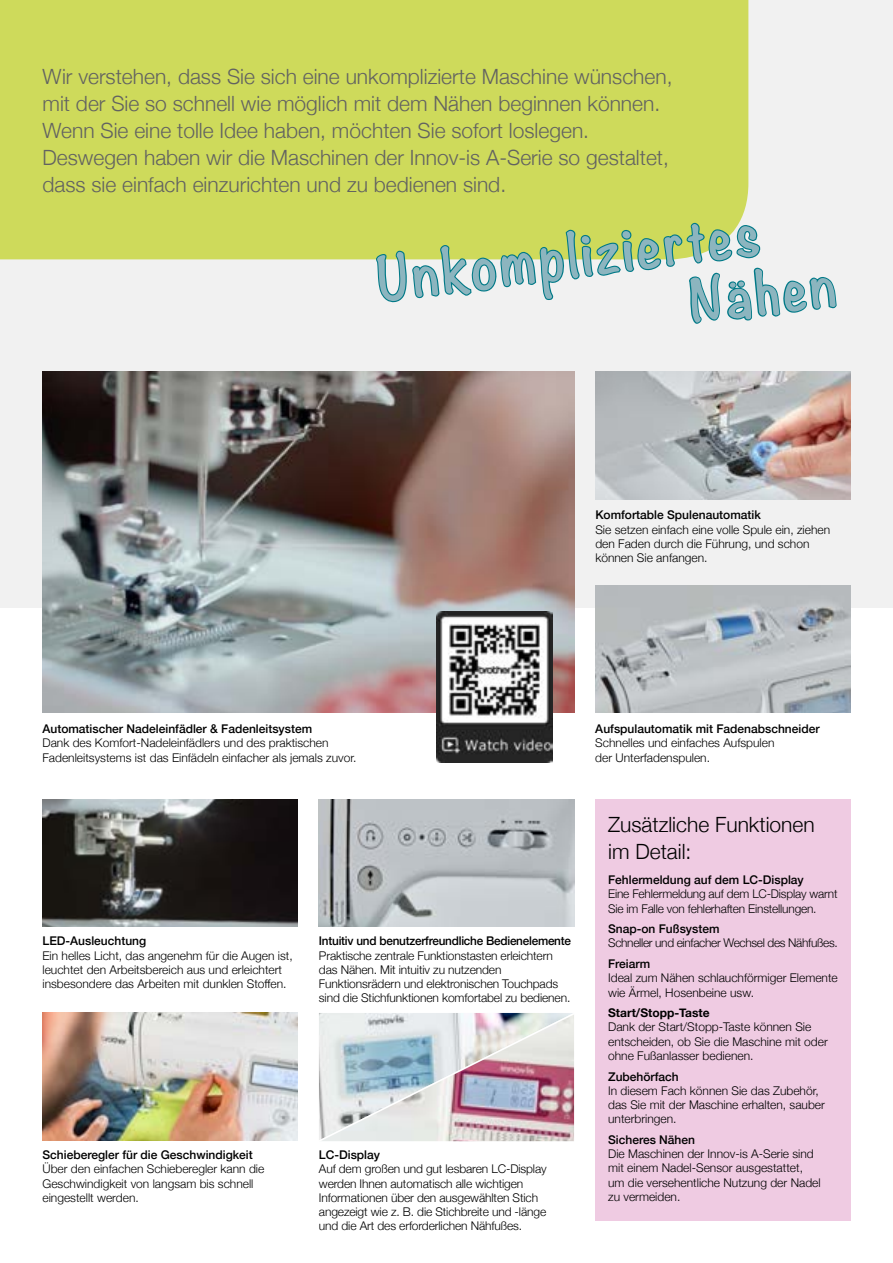
<style>
.page{position:relative;width:893px;height:1263px;background:#fff}
.page>*{position:absolute;margin:0;border:0;box-sizing:border-box;transform-origin:0 0}
.t1{font:700 54px/60px "Noteworthy";color:#8cb5bf;scale:.93 1}
.t2{font:300 21px/27px "Helvetica Neue";color:#626261}
.t3{font:300 21px/27px "Helvetica Neue";color:#000}
.t4{font:300 12px/14.2px "Helvetica Neue";color:#000}
.t5{font:500 12px "Helvetica Neue";color:#000}
.t6{font:500 12px "Helvetica Neue";letter-spacing:-.02em;color:#000}
.t7{font:300 12px "Helvetica Neue";letter-spacing:-.025em;color:#000}
.t8{font:700 12px "Helvetica Neue";color:#000}
</style>
<div class="page">
<div style="left:0;top:0;width:893px;height:607px;background:#f1f1f1"></div>
<div style="left:0;top:0;width:748px;height:259px;background:#ceda5b"></div>
<img style="left:43px;top:799px;width:255px;height:128px">
<img style="left:43px;top:1013px;width:255px;height:127px">
<img style="left:838px;top:372px;width:12px;height:127px">
<img style="left:838px;top:585px;width:12px;height:128px">
<img style="left:43px;top:372px;width:331px;height:341px">
<img style="left:319px;top:1013px;width:256px;height:129px">
<img style="left:319px;top:799px;width:255px;height:128px">
<div style="left:595px;top:799px;width:255px;height:421px;background:#efcbe2"></div>
<svg style="left:374px;top:214px;width:464px;height:499px"></svg>
<img style="left:436px;top:611px;width:117px;height:152px">
<p class="t2" style="left:43px;top:62px;width:631px">Wir verstehen, dass Sie sich eine unkomplizierte Maschine wünschen, mit der Sie so schnell wie möglich mit dem Nähen beginnen können.<br>Wenn Sie eine tolle Idee haben, möchten Sie sofort loslegen.<br>Deswegen haben wir die Maschinen der Innov-is A-Serie so gestaltet, dass sie einfach einzurichten und zu bedienen sind.</p>
<h1 class="t1" style="left:678px;top:211px;width:160px;text-indent:-307px;rotate:-7deg">Unkompliziertes<br>Nähen</h1>
<p class="t5" style="left:595px;top:505px;width:167px">Komfortable Spulenautomatik</p>
<p class="t4" style="left:595px;top:521px;width:236px">Sie setzen einfach eine volle Spule ein, ziehen den Faden durch die Führung, und schon können Sie anfangen.</p>
<p class="t5" style="left:43px;top:719px;width:271px">Automatischer Nadeleinfädler &amp; Fadenleitsystem</p>
<p class="t4" style="left:43px;top:735px;width:315px">Dank des Komfort-Nadeleinfädlers und des praktischen<br>Fadenleitsystems ist das Einfädeln einfacher als jemals zuvor.</p>
<p class="t5" style="left:43px;top:931px;width:105px">LED-Ausleuchtung</p>
<p class="t4" style="left:43px;top:947px;width:252px">Ein helles Licht, das angenehm für die Augen ist, leuchtet den Arbeitsbereich aus und erleichtert insbesondere das Arbeiten mit dunklen Stoffen.</p>
<p class="t6" style="left:319px;top:931px;width:254px">Intuitiv und benutzerfreundliche Bedienelemente</p>
<p class="t4" style="left:319px;top:947px;width:253px">Praktische zentrale Funktionstasten erleichtern das Nähen. Mit intuitiv zu nutzenden Funktionsrädern und elektronischen Touchpads sind die Stichfunktionen komfortabel zu bedienen.</p>
<p class="t5" style="left:43px;top:1145px;width:212px">Schieberegler für die Geschwindigkeit</p>
<p class="t4" style="left:43px;top:1161px;width:223px">Über den einfachen Schieberegler kann die<br>Geschwindigkeit von langsam bis schnell eingestellt werden.</p>
<p class="t5" style="left:319px;top:1145px;width:63px">LC-Display</p>
<p class="t4" style="left:319px;top:1161px;width:229px">Auf dem großen und gut lesbaren LC-Display werden Ihnen automatisch alle wichtigen Informationen über den ausgewählten Stich angezeigt wie z. B. die Stichbreite und -länge und die Art des erforderlichen Nähfußes.</p>
<p class="t5" style="left:595px;top:719px;width:226px">Aufspulautomatik mit Fadenabschneider</p>
<p class="t4" style="left:595px;top:735px;width:181px">Schnelles und einfaches Aufspulen der Unterfadenspulen.</p>
<h2 class="t3" style="left:608px;top:810px;width:208px">Zusätzliche Funktionen im Detail:</h2>
<p class="t5" style="left:608px;top:870px;width:197px">Fehlermeldung auf dem LC-Display</p>
<p class="t4" style="left:608px;top:886px;width:231px">Eine Fehlermeldung auf dem LC-Display warnt<br>Sie im Falle von fehlerhaften Einstellungen.</p>
<p class="t5" style="left:608px;top:919px;width:113px">Snap-on Fußsystem</p>
<p class="t7" style="left:608px;top:933px;width:231px">Schneller und einfacher Wechsel des Nähfußes.</p>
<p class="t5" style="left:608px;top:954px;width:44px">Freiarm</p>
<p class="t4" style="left:608px;top:970px;width:231px">Ideal zum Nähen schlauchförmiger Elemente wie Ärmel, Hosenbeine usw.</p>
<p class="t8" style="left:608px;top:1003px;width:103px">Start/Stopp-Taste</p>
<p class="t4" style="left:608px;top:1019px;width:221px">Dank der Start/Stopp-Taste können Sie entscheiden, ob Sie die Maschine mit oder ohne Fußanlasser bedienen.</p>
<p class="t5" style="left:608px;top:1067px;width:72px">Zubehörfach</p>
<p class="t4" style="left:608px;top:1082px;width:218px">In diesem Fach können Sie das Zubehör, das Sie mit der Maschine erhalten, sauber unterbringen.</p>
<p class="t5" style="left:608px;top:1130px;width:88px">Sicheres Nähen</p>
<p class="t4" style="left:608px;top:1146px;width:214px">Die Maschinen der Innov-is A-Serie sind mit einem Nadel-Sensor ausgestattet, um die versehentliche Nutzung der Nadel zu vermeiden.</p>
</div>
